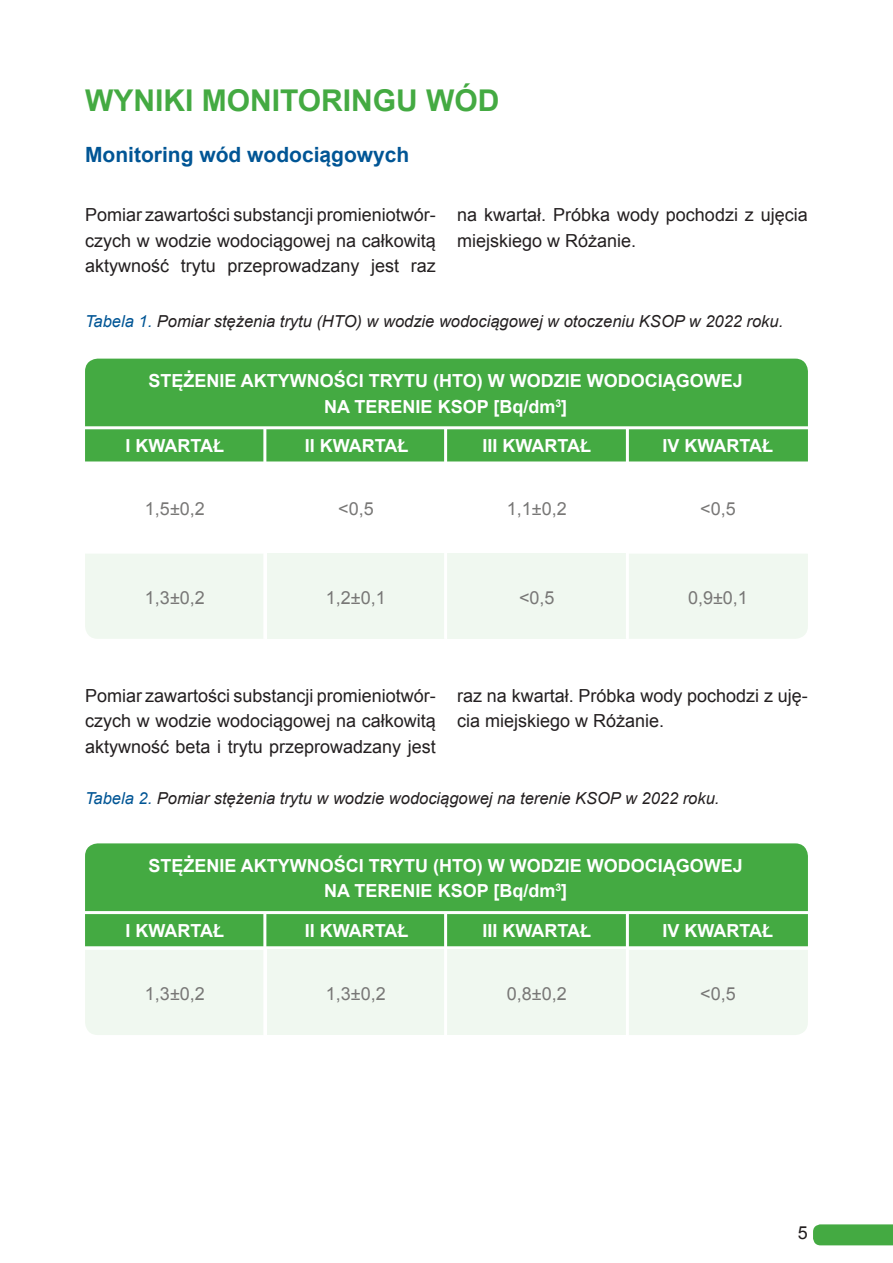
<style>
.page{position:relative;width:893px;height:1263px;background:#fff}
.page>*{position:absolute;margin:0;border:0;box-sizing:border-box;transform-origin:0 0}
.t1{font:700 30px "Arial";color:#44aa42}
.t2{font:700 21px "Arial";color:#005595}
.t3{font:18px/25.5px "Arial";color:#231f20;text-align:justify}
.t4{font:700 18px "Arial";color:#fff}
.t5{font:18px "Arial";color:#787776}
.t6{font:italic 16.5px "Arial";color:#231f20}
.s1{color:#005595}
</style>
<div class="page">
<div style="left:813px;top:1224px;width:80px;height:21px;background:#44aa42"></div>
<div style="left:85px;top:359px;width:723px;height:102px;background:#44aa42"></div>
<div style="left:85px;top:554px;width:178px;height:85px;background:#f0f8f0"></div>
<div style="left:267px;top:554px;width:179px;height:85px;background:#f0f8f0"></div>
<div style="left:447px;top:554px;width:180px;height:85px;background:#f0f8f0"></div>
<div style="left:629px;top:554px;width:179px;height:85px;background:#f0f8f0"></div>
<hr style="left:80px;top:426px;width:731px;height:3px;background:#fff">
<hr style="left:263px;top:428px;width:3px;height:211px;background:#fff">
<hr style="left:444px;top:428px;width:3px;height:211px;background:#fff">
<hr style="left:626px;top:428px;width:3px;height:211px;background:#fff">
<div style="left:85px;top:843px;width:723px;height:103px;background:#44aa42"></div>
<div style="left:85px;top:950px;width:178px;height:85px;background:#f0f8f0"></div>
<div style="left:267px;top:950px;width:179px;height:85px;background:#f0f8f0"></div>
<div style="left:447px;top:950px;width:180px;height:85px;background:#f0f8f0"></div>
<div style="left:629px;top:950px;width:179px;height:85px;background:#f0f8f0"></div>
<hr style="left:80px;top:911px;width:731px;height:3px;background:#fff">
<hr style="left:263px;top:912px;width:3px;height:124px;background:#fff">
<hr style="left:444px;top:912px;width:3px;height:124px;background:#fff">
<hr style="left:626px;top:912px;width:3px;height:124px;background:#fff">
<h1 class="t1" style="left:85px;top:80px;width:416px">WYNIKI MONITORINGU WÓD</h1>
<p class="t2" style="left:85px;top:140px;width:326px">Monitoring wód wodociągowych</p>
<p class="t3" style="left:85px;top:202px;width:352px">Pomiar zawartości substancji promieniotwór&shy;czych w wodzie wodociągowej na całkowitą aktywność trytu przeprowadzany jest raz</p>
<p class="t3" style="left:457px;top:202px;width:352px">na kwartał. Próbka wody pochodzi z ujęcia miejskiego w Różanie.</p>
<p class="t6" style="left:85px;top:311px;width:700px"><span class="s1">Tabela 1.</span> Pomiar stężenia trytu (HTO) w wodzie wodociągowej w otoczeniu KSOP w 2022 roku.</p>
<p class="t4" style="left:149px;top:369px;width:196px">STĘŻENIE AKTYWNOŚCI</p>
<p class="t4" style="left:369px;top:369px;width:375px">TRYTU (HTO) W WODZIE WODOCIĄGOWEJ</p>
<p class="t4" style="left:324px;top:394px;width:44px">NA TERE</p>
<p class="t4" style="left:403px;top:394px;width:166px">NIE KSOP [Bq/dm<sup>3</sup>]</p>
<p class="t4" style="left:126px;top:434px;width:100px">I KWARTAŁ</p>
<p class="t4" style="left:305px;top:434px;width:105px">II KWARTAŁ</p>
<p class="t4" style="left:482px;top:434px;width:110px">III KWARTAŁ</p>
<p class="t4" style="left:663px;top:434px;width:112px">IV KWARTAŁ</p>
<p class="t5" style="left:145px;top:497px;width:61px">1,5±0,2</p>
<p class="t5" style="left:338px;top:497px;width:37px">&lt;0,5</p>
<p class="t5" style="left:507px;top:497px;width:61px">1,1±0,2</p>
<p class="t5" style="left:700px;top:497px;width:37px">&lt;0,5</p>
<p class="t5" style="left:145px;top:586px;width:61px">1,3±0,2</p>
<p class="t5" style="left:326px;top:586px;width:61px">1,2±0,1</p>
<p class="t5" style="left:519px;top:586px;width:37px">&lt;0,5</p>
<p class="t5" style="left:688px;top:586px;width:61px">0,9±0,1</p>
<p class="t3" style="left:85px;top:683px;width:352px">Pomiar zawartości substancji promieniotwór&shy;czych w wodzie wodociągowej na całkowitą aktywność beta i trytu przeprowadzany jest</p>
<p class="t3" style="left:457px;top:683px;width:352px">raz na kwartał. Próbka wody pochodzi z uję&shy;cia miejskiego w Różanie.</p>
<p class="t6" style="left:85px;top:787px;width:636px"><span class="s1">Tabela 2.</span> Pomiar stężenia trytu w wodzie wodociągowej na terenie KSOP w 2022 roku.</p>
<p class="t4" style="left:149px;top:854px;width:196px">STĘŻENIE AKTYWNOŚCI</p>
<p class="t4" style="left:369px;top:854px;width:375px">TRYTU (HTO) W WODZIE WODOCIĄGOWEJ</p>
<p class="t4" style="left:324px;top:879px;width:44px">NA TERE</p>
<p class="t4" style="left:403px;top:879px;width:166px">NIE KSOP [Bq/dm<sup>3</sup>]</p>
<p class="t4" style="left:126px;top:919px;width:100px">I KWARTAŁ</p>
<p class="t4" style="left:305px;top:919px;width:105px">II KWARTAŁ</p>
<p class="t4" style="left:482px;top:919px;width:110px">III KWARTAŁ</p>
<p class="t4" style="left:663px;top:919px;width:112px">IV KWARTAŁ</p>
<p class="t5" style="left:145px;top:982px;width:61px">1,3±0,2</p>
<p class="t5" style="left:326px;top:982px;width:61px">1,3±0,2</p>
<p class="t5" style="left:507px;top:982px;width:61px">0,8±0,2</p>
<p class="t5" style="left:700px;top:982px;width:37px">&lt;0,5</p>
<p class="t3" style="left:798px;top:1220px;width:12px">5</p>
</div>
